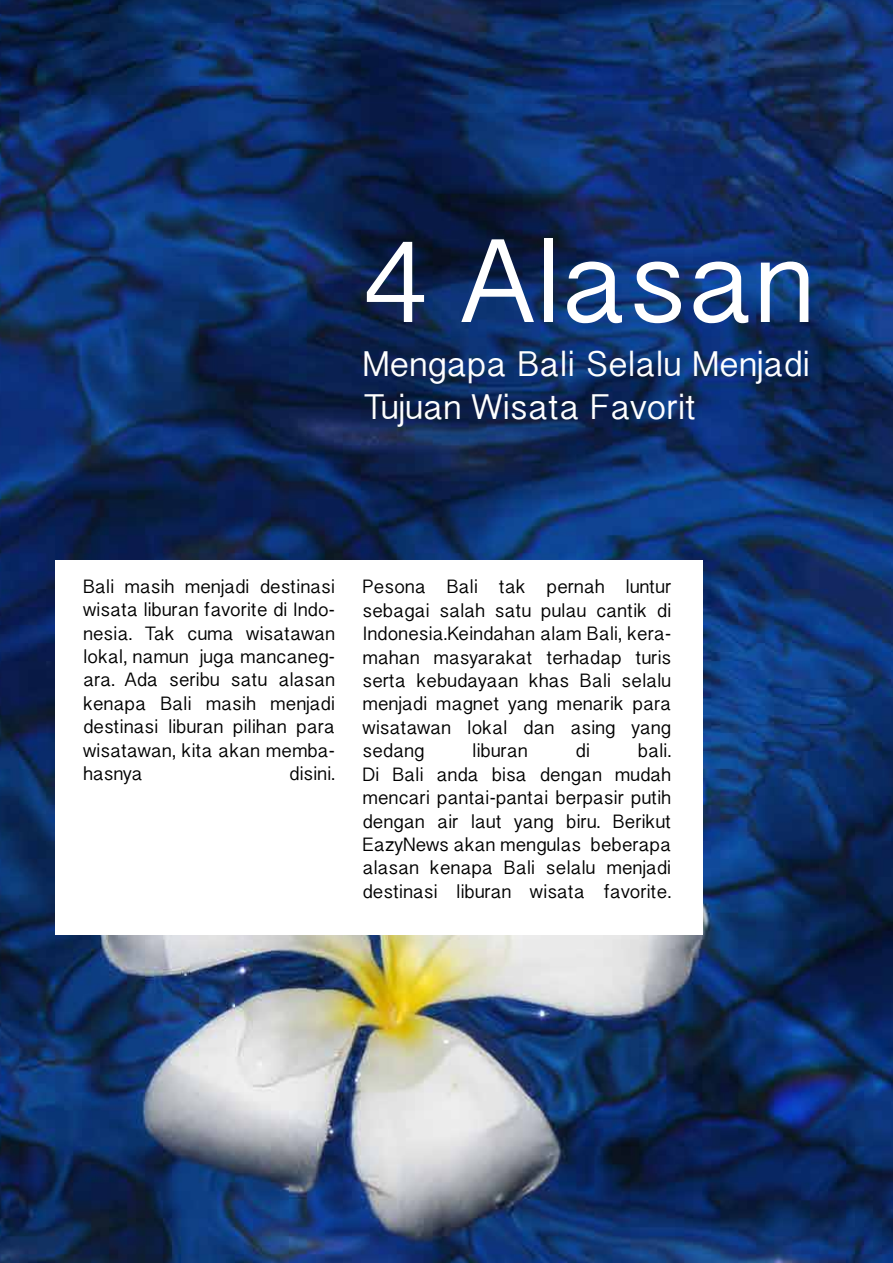
<style>
.page{position:relative;width:893px;height:1263px;background:#fff}
.page>*{position:absolute;margin:0;border:0;box-sizing:border-box;transform-origin:0 0}
.t1{font:119.4px "Lao Sangam MN";color:#fff}
.t2{font:36px/43.2px "Lao Sangam MN";color:#fff}
.t3{font:19.5px/23.4px "Lao Sangam MN";color:#000;text-align:justify}
</style>
<div class="page">
<img style="left:0;top:0;width:893px;height:1263px">
<div style="left:56px;top:560px;width:647px;height:374px;background:#fff"></div>
<h1 class="t1" style="left:362px;top:216px;width:453px">4 Alasan</h1>
<h2 class="t2" style="left:362px;top:345px;width:449px">Mengapa Bali Selalu Menjadi<br>Tujuan Wisata Favorit</h2>
<p class="t3" style="left:83px;top:576px;width:253px">Bali masih menjadi destinasi wisata liburan favorite di Indo&shy;nesia. Tak cuma wisatawan lokal, namun juga mancaneg&shy;ara. Ada seribu satu alasan kenapa Bali masih menjadi destinasi liburan pilihan para wisatawan, kita akan memba&shy;hasnya</p>
<p class="t3" style="left:289px;top:763px;width:47px">disini.</p>
<p class="t3" style="left:362px;top:577px;width:310px">Pesona Bali tak pernah luntur sebagai salah satu pulau cantik di Indonesia.Keindahan alam Bali, kera&shy;mahan masyarakat terhadap turis serta kebudayaan khas Bali selalu menjadi magnet yang menarik para wisatawan lokal dan asing yang sedang</p>
<p class="t3" style="left:362px;top:741px;width:310px;text-indent:275px">bali.<br>Di Bali anda bisa dengan mudah mencari pantai-pantai berpasir putih dengan air laut yang biru. Berikut EazyNews akan mengulas beberapa alasan kenapa Bali selalu menjadi destinasi liburan wisata favorite.</p>
<p class="t3" style="left:472px;top:741px;width:57px">liburan</p>
<p class="t3" style="left:575px;top:741px;width:16px">di</p>
</div>
